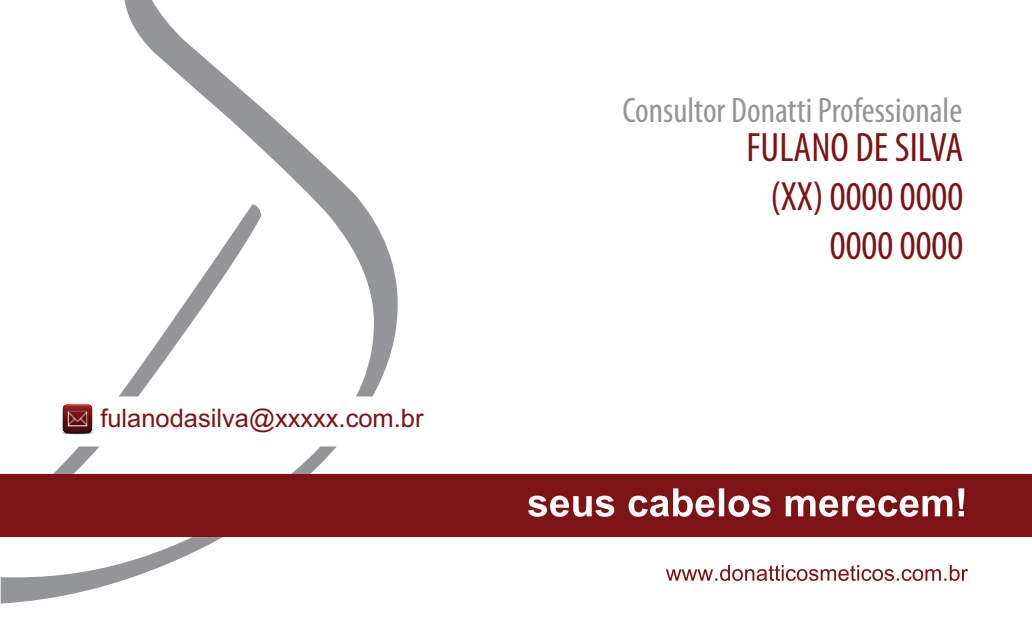
<style>
.page{position:relative;width:1032px;height:624px;background:#fff}
.page>*{position:absolute;margin:0;border:0;box-sizing:border-box;transform-origin:0 0}
.t1{font:condensed 41.2px/48.8px "Myriad Pro";color:#7e1315;text-align:right}
.t2{font:39.2px "Browallia New";color:#7e1315}
.t3{font:condensed 35.6px "Myriad Pro";color:#939598}
</style>
<div class="page">
<svg style="left:1px;top:0;width:397px;height:603px"></svg>
<div style="left:0;top:474px;width:1032px;height:62px;background:#7e1315"></div>
<svg style="left:528px;top:488px;width:436px;height:29px"></svg>
<svg style="left:666px;top:565px;width:302px;height:16px"></svg>
<img style="left:62px;top:403px;width:33px;height:32px">
<p class="t2" style="left:100px;top:394px;width:325px">fulanodasilva@xxxxx.com.br</p>
<p class="t3" style="left:622px;top:95px;width:341px">Consultor Donatti Professionale</p>
<p class="t1" style="left:746px;top:126px;width:218px">FULANO DE SILVA (XX) 0000 0000<br>0000 0000</p>
</div>
